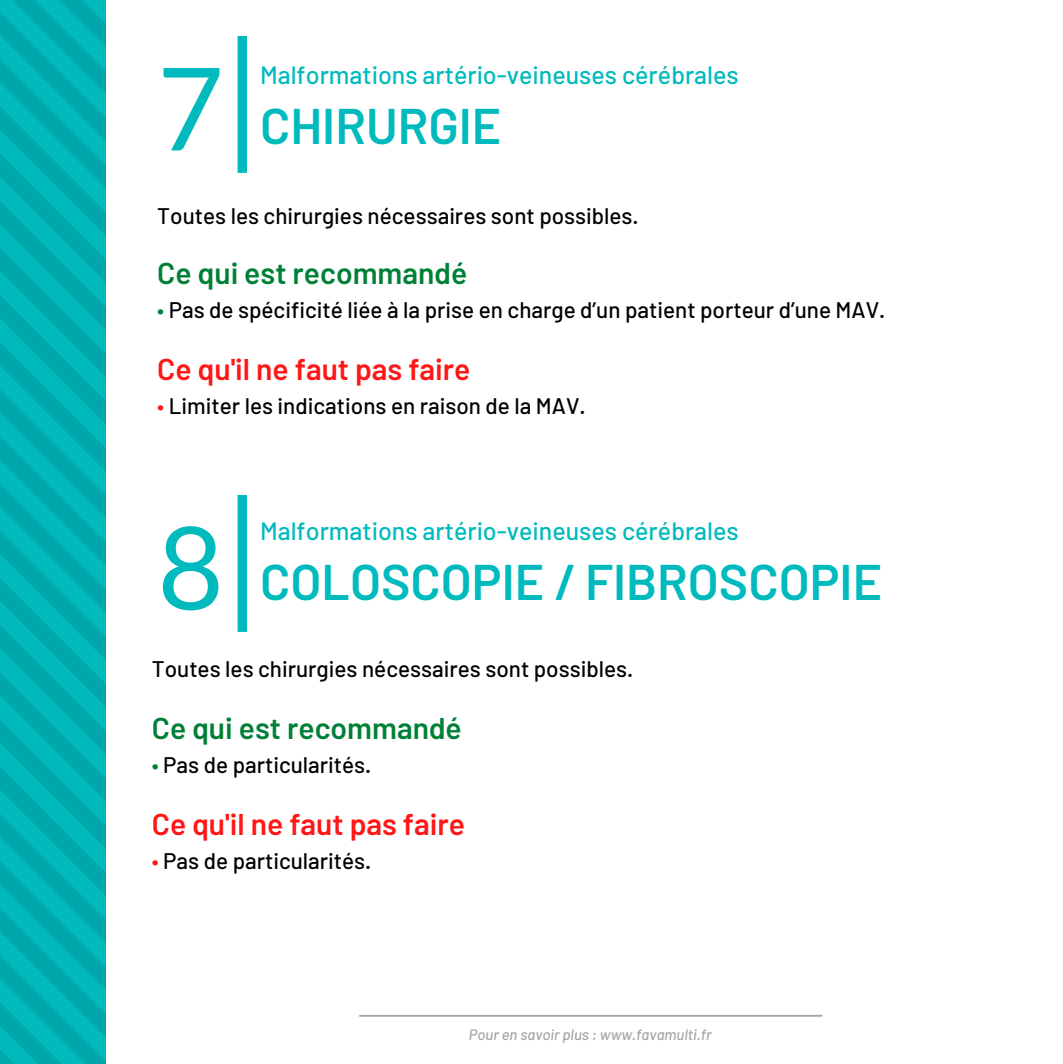
<style>
.page{position:relative;width:1063px;height:1064px;background:#fff}
.page>*{position:absolute;margin:0;border:0;box-sizing:border-box;transform-origin:0 0}
.t1{font:115px "Lato";color:#01babd}
.t2{font:600 50px "Barlow";color:#01babd}
.t3{font:600 30px "Barlow";color:#ff1616}
.t4{font:600 30px "Barlow";color:#008037}
.t5{font:500 25px "Barlow";color:#01babd}
.t6{font:500 22.5px "Barlow";color:#000}
.t7{font:italic 500 15px "Barlow";color:#a6a6a6}
.s1{color:#008037}
.s2{color:#ff1616}
</style>
<div class="page">
<img style="left:0;top:0;width:106px;height:1062px">
<hr style="left:359px;top:1014px;width:463px;height:2px;background:#a6a6a6">
<div style="left:237px;top:36px;width:10px;height:137px;background:#01babd"></div>
<div style="left:237px;top:495px;width:10px;height:136px;background:#01babd"></div>
<h1 class="t1" style="left:157px;top:37px;width:68px">7</h1>
<p class="t5" style="left:260px;top:59px;width:480px">Malformations artério-veineuses cérébrales</p>
<h2 class="t2" style="left:260px;top:94px;width:243px">CHIRURGIE</h2>
<p class="t6" style="left:157px;top:201px;width:483px">Toutes les chirurgies nécessaires sont possibles.</p>
<h3 class="t4" style="left:157px;top:254px;width:311px">Ce qui est recommandé</h3>
<p class="t6" style="left:157px;top:295px;width:729px"><span class="s1">•</span> Pas de spécificité liée à la prise en charge d’un patient porteur d’une MAV.</p>
<h3 class="t3" style="left:157px;top:350px;width:315px">Ce qu'il ne faut pas faire</h3>
<p class="t6" style="left:157px;top:391px;width:430px"><span class="s2">•</span> Limiter les indications en raison de la MAV.</p>
<h1 class="t1" style="left:157px;top:496px;width:68px">8</h1>
<p class="t5" style="left:260px;top:514px;width:480px">Malformations artério-veineuses cérébrales</p>
<h2 class="t2" style="left:260px;top:549px;width:623px">COLOSCOPIE / FIBROSCOPIE</h2>
<p class="t6" style="left:152px;top:654px;width:483px">Toutes les chirurgies nécessaires sont possibles.</p>
<h3 class="t4" style="left:152px;top:708px;width:311px">Ce qui est recommandé</h3>
<p class="t6" style="left:152px;top:750px;width:221px"><span class="s1">•</span> Pas de particularités.</p>
<h3 class="t3" style="left:152px;top:804px;width:315px">Ce qu'il ne faut pas faire</h3>
<p class="t6" style="left:152px;top:845px;width:221px"><span class="s2">•</span> Pas de particularités.</p>
<p class="t7" style="left:469px;top:1024px;width:244px">Pour en savoir plus : www.favamulti.fr</p>
</div>
